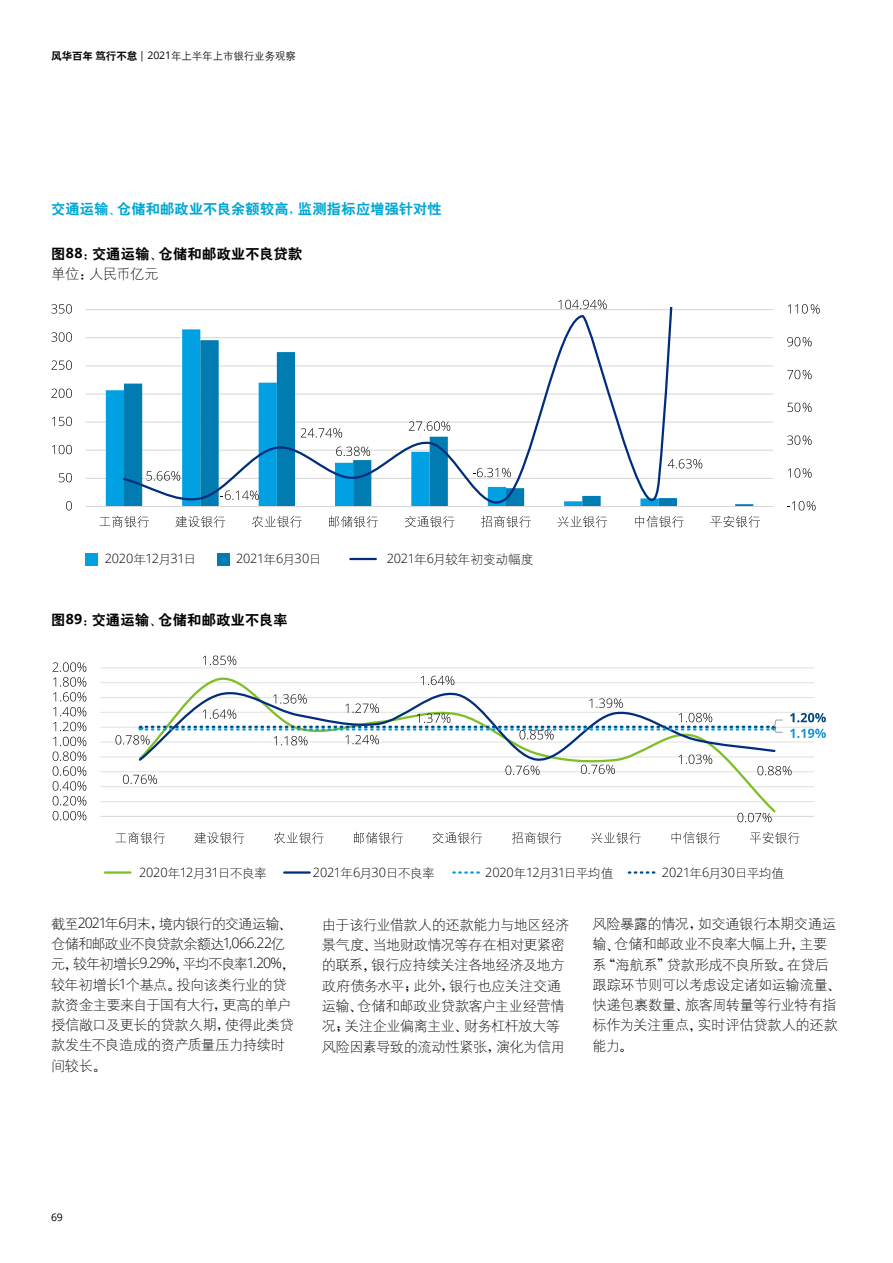
<style>
.page{position:relative;width:893px;height:1263px;background:#fff}
.page>*{position:absolute;margin:0;border:0;box-sizing:border-box;transform-origin:0 0}
.t1{font:14.25px/20.2px "H Yg 1 gj";letter-spacing:-.035em;color:#000}
.t2{font:14.25px "H Yb 2 gj";letter-spacing:.02em;color:#000}
.t3{font:14.25px "H Yb 2 gj";letter-spacing:.015em;color:#00a6d5}
.t4{font:300 12.75px "Open Sans";letter-spacing:-.02em;color:#000}
.t5{font:12.75px "H Yg 1 gj";letter-spacing:-.015em;color:#000}
.t6{font:10.5px "H Yg 2 gj";letter-spacing:-.01em;color:#000}
.t7{font:10.5px "Open Sans";color:#000}
.s1{font-family:"H Yb 2 gj"}
.s2{font-family:"Open Sans"}
.s3{font-family:"H Ya 6 gj"}
.s4{font-family:"Open Sans";font-weight:700}
.s5{font-family:"H Yg 1 gj";font-weight:400}
.s6{font-family:"Open Sans";font-weight:300}
</style>
<div class="page">
<hr style="left:100px;top:801px;width:714px;height:1px;background:#e2e5e2">
<hr style="left:100px;top:786px;width:714px;height:1px;background:#e2e5e2">
<hr style="left:100px;top:771px;width:714px;height:1px;background:#e2e5e2">
<hr style="left:100px;top:756px;width:714px;height:1px;background:#e2e5e2">
<hr style="left:100px;top:741px;width:714px;height:1px;background:#e2e5e2">
<hr style="left:100px;top:727px;width:714px;height:1px;background:#e2e5e2">
<hr style="left:100px;top:712px;width:714px;height:1px;background:#e2e5e2">
<hr style="left:100px;top:697px;width:714px;height:1px;background:#e2e5e2">
<hr style="left:100px;top:682px;width:714px;height:1px;background:#e2e5e2">
<hr style="left:100px;top:667px;width:714px;height:1px;background:#e2e5e2">
<hr style="left:100px;top:816px;width:714px;height:1px;background:#d8d8d8">
<svg style="left:137px;top:675px;width:641px;height:138px"></svg>
<svg style="left:137px;top:684px;width:640px;height:81px"></svg>
<hr style="left:86px;top:478px;width:687px;height:1px;background:#d8d8d8">
<hr style="left:86px;top:450px;width:687px;height:1px;background:#d8d8d8">
<hr style="left:86px;top:422px;width:687px;height:1px;background:#d8d8d8">
<hr style="left:86px;top:393px;width:687px;height:2px;background:#d8d8d8">
<hr style="left:86px;top:365px;width:687px;height:1px;background:#d8d8d8">
<hr style="left:86px;top:337px;width:687px;height:1px;background:#d8d8d8">
<hr style="left:86px;top:309px;width:687px;height:1px;background:#d8d8d8">
<svg style="left:106px;top:365px;width:15px;height:141px;fill:#00a0e2"></svg>
<svg style="left:121px;top:308px;width:617px;height:198px"></svg>
<hr style="left:86px;top:506px;width:687px;height:1px;background:#d8d8d8">
<svg style="left:146px;top:471px;width:34px;height:10px"></svg>
<svg style="left:220px;top:490px;width:39px;height:10px"></svg>
<svg style="left:301px;top:428px;width:41px;height:10px"></svg>
<svg style="left:336px;top:447px;width:34px;height:9px"></svg>
<svg style="left:409px;top:421px;width:41px;height:10px"></svg>
<svg style="left:473px;top:468px;width:38px;height:9px"></svg>
<svg style="left:558px;top:300px;width:49px;height:9px"></svg>
<svg style="left:668px;top:459px;width:34px;height:9px"></svg>
<svg style="left:787px;top:501px;width:29px;height:9px"></svg>
<svg style="left:788px;top:468px;width:24px;height:10px"></svg>
<svg style="left:787px;top:435px;width:25px;height:10px"></svg>
<svg style="left:787px;top:403px;width:25px;height:9px"></svg>
<svg style="left:787px;top:370px;width:25px;height:9px"></svg>
<svg style="left:787px;top:337px;width:25px;height:9px"></svg>
<svg style="left:788px;top:304px;width:32px;height:10px"></svg>
<svg style="left:66px;top:501px;width:6px;height:9px"></svg>
<svg style="left:59px;top:473px;width:13px;height:9px"></svg>
<svg style="left:52px;top:445px;width:20px;height:9px"></svg>
<svg style="left:52px;top:417px;width:20px;height:9px"></svg>
<svg style="left:51px;top:389px;width:21px;height:9px"></svg>
<svg style="left:51px;top:360px;width:21px;height:10px"></svg>
<svg style="left:51px;top:332px;width:21px;height:10px"></svg>
<svg style="left:51px;top:304px;width:21px;height:10px"></svg>
<svg style="left:100px;top:516px;width:49px;height:12px"></svg>
<svg style="left:175px;top:516px;width:50px;height:12px"></svg>
<svg style="left:252px;top:516px;width:50px;height:12px"></svg>
<svg style="left:329px;top:516px;width:49px;height:12px"></svg>
<svg style="left:405px;top:516px;width:49px;height:12px"></svg>
<svg style="left:481px;top:516px;width:50px;height:12px"></svg>
<svg style="left:558px;top:516px;width:49px;height:12px"></svg>
<svg style="left:635px;top:516px;width:48px;height:12px"></svg>
<svg style="left:710px;top:516px;width:50px;height:12px"></svg>
<div style="left:85px;top:553px;width:13px;height:12px;background:#00a0e2"></div>
<div style="left:217px;top:553px;width:13px;height:12px;background:#007cb2"></div>
<hr style="left:350px;top:558px;width:26px;height:2px;background:#002d7c">
<svg style="left:790px;top:729px;width:36px;height:9px"></svg>
<svg style="left:790px;top:713px;width:36px;height:9px"></svg>
<svg style="left:203px;top:656px;width:33px;height:9px"></svg>
<svg style="left:581px;top:765px;width:34px;height:9px"></svg>
<svg style="left:737px;top:813px;width:34px;height:9px"></svg>
<svg style="left:123px;top:775px;width:34px;height:9px"></svg>
<svg style="left:421px;top:676px;width:33px;height:9px"></svg>
<svg style="left:505px;top:766px;width:35px;height:9px"></svg>
<svg style="left:679px;top:754px;width:33px;height:10px"></svg>
<svg style="left:757px;top:766px;width:34px;height:9px"></svg>
<svg style="left:115px;top:694px;width:669px;height:51px"></svg>
<svg style="left:53px;top:811px;width:33px;height:9px"></svg>
<svg style="left:53px;top:737px;width:33px;height:68px"></svg>
<svg style="left:53px;top:722px;width:33px;height:9px"></svg>
<svg style="left:53px;top:707px;width:33px;height:9px"></svg>
<svg style="left:53px;top:662px;width:33px;height:39px"></svg>
<svg style="left:116px;top:832px;width:49px;height:12px"></svg>
<svg style="left:194px;top:832px;width:50px;height:12px"></svg>
<svg style="left:274px;top:832px;width:49px;height:12px"></svg>
<svg style="left:354px;top:832px;width:49px;height:12px"></svg>
<svg style="left:433px;top:832px;width:49px;height:12px"></svg>
<svg style="left:512px;top:832px;width:49px;height:12px"></svg>
<svg style="left:591px;top:832px;width:50px;height:12px"></svg>
<svg style="left:672px;top:832px;width:48px;height:12px"></svg>
<svg style="left:750px;top:832px;width:49px;height:12px"></svg>
<hr style="left:105px;top:871px;width:25px;height:3px;background:#7fbf26">
<hr style="left:284px;top:871px;width:26px;height:3px;background:#002d7c">
<svg style="left:453px;top:871px;width:26px;height:3px"></svg>
<svg style="left:629px;top:871px;width:25px;height:3px"></svg>
<p class="t6" style="left:51px;top:51px;width:246px"><span class="s1">风华百年笃行不怠</span> <span class="s2">| 2021</span>年上半年上市银行业务观察</p>
<p class="t3" style="left:51px;top:202px;width:392px">交通运输<span class="s3">、</span>仓储和邮政业不良余额较高<span class="s3">，</span>监测指标应增强针对性</p>
<p class="t2" style="left:51px;top:246px;width:253px">图<span class="s4">88</span><span class="s3">：</span>交通运输<span class="s3">、</span>仓储和邮政业不良贷款</p>
<p class="t1" style="left:51px;top:263px;width:109px">单位<span class="s3">：</span>人民币亿元</p>
<p class="t4" style="left:105px;top:550px;width:93px">2020<span class="s5">年</span>12<span class="s5">月</span>31<span class="s5">日</span></p>
<p class="t4" style="left:236px;top:550px;width:87px">2021<span class="s5">年</span>6<span class="s5">月</span>30<span class="s5">日</span></p>
<p class="t5" style="left:387px;top:553px;width:148px"><span class="s6">2021</span>年<span class="s6">6</span>月较年初变动幅度</p>
<p class="t2" style="left:51px;top:613px;width:238px">图<span class="s4">89</span><span class="s3">：</span>交通运输<span class="s3">、</span>仓储和邮政业不良率</p>
<p class="t4" style="left:139px;top:864px;width:129px">2020<span class="s5">年</span>12<span class="s5">月</span>31<span class="s5">日不良率</span></p>
<p class="t4" style="left:313px;top:864px;width:123px">2021<span class="s5">年</span>6<span class="s5">月</span>30<span class="s5">日不良率</span></p>
<p class="t4" style="left:485px;top:864px;width:130px">2020<span class="s5">年</span>12<span class="s5">月</span>31<span class="s5">日平均值</span></p>
<p class="t4" style="left:662px;top:864px;width:124px">2021<span class="s5">年</span>6<span class="s5">月</span>30<span class="s5">日平均值</span></p>
<p class="t1" style="left:51px;top:913px;width:245px">截至<span class="s6">2021</span>年<span class="s6">6</span>月末<span class="s3">，</span>境内银行的交通运输<span class="s3">、</span>仓储和邮政业不良贷款余额达<span class="s6">1,066.22</span>亿元<span class="s3">，</span>较年初增长<span class="s6">9.29%</span><span class="s3">，</span>平均不良率<span class="s6">1.20%</span><span class="s3">，</span>较年初增长<span class="s6">1</span>个基点<span class="s3">。</span>投向该类行业的贷款资金主要来自于国有大行<span class="s3">，</span>更高的单户授信敞口及更长的贷款久期<span class="s3">，</span>使得此类贷款发生不良造成的资产质量压力持续时间较长<span class="s3">。</span></p>
<p class="t1" style="left:322px;top:914px;width:249px">由于该行业借款人的还款能力与地区经济景气度<span class="s3">、</span>当地财政情况等存在相对更紧密的联系<span class="s3">，</span>银行应持续关注各地经济及地方政府债务水平<span class="s3">；</span>此外<span class="s3">，</span>银行也应关注交通运输<span class="s3">、</span>仓储和邮政业贷款客户主业经营情况<span class="s3">；</span>关注企业偏离主业<span class="s3">、</span>财务杠杆放大等风险因素导致的流动性紧张<span class="s3">，</span>演化为信用</p>
<p class="t1" style="left:592px;top:914px;width:250px">风险暴露的情况<span class="s3">，</span>如交通银行本期交通运输<span class="s3">、</span>仓储和邮政业不良率大幅上升<span class="s3">，</span>主要系<span class="s3">“</span>海航系<span class="s3">”</span>贷款形成不良所致<span class="s3">。</span>在贷后跟踪环节则可以考虑设定诸如运输流量<span class="s3">、</span>快递包裹数量<span class="s3">、</span>旅客周转量等行业特有指标作为关注重点<span class="s3">，</span>实时评估贷款人的还款能力<span class="s3">。</span></p>
<p class="t7" style="left:51px;top:1210px;width:13px">69</p>
</div>
